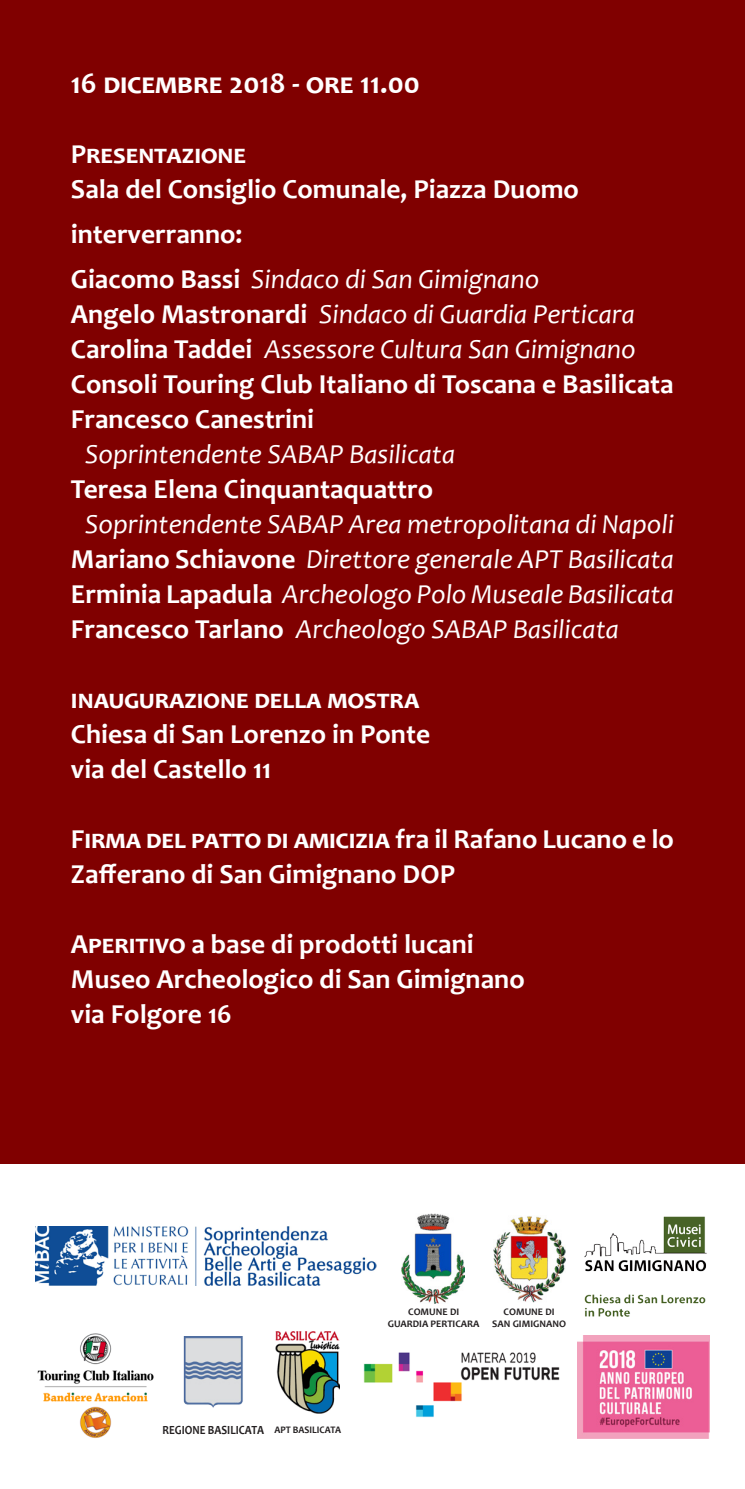
<style>
.page{position:relative;width:745px;height:1489px;background:#fff}
.page>*{position:absolute;margin:0;border:0;box-sizing:border-box;transform-origin:0 0}
.t1{font:700 30px "Candara";color:#fff}
.t2{font:700 27.5px/35px "Candara";color:#fff}
.t3{font:italic 27.5px "Candara";color:#fff}
.t4{font:700 27.5px "Candara";letter-spacing:.085em;color:#fff}
.t5{font:700 12.5px "Candara";color:#231f20;scale:.88 1}
.t6{font:700 10px "Candara";color:#231f20}
.t7{font:700 10px "Candara";color:#231f20;scale:.95 1}
.s1{font-weight:700;font-style:normal}
</style>
<div class="page">
<div style="left:0;top:0;width:744px;height:1163px;background:#800000"></div>
<img style="left:35px;top:1226px;width:341px;height:59px">
<img style="left:401px;top:1213px;width:63px;height:90px">
<img style="left:493px;top:1216px;width:71px;height:85px">
<img style="left:275px;top:1331px;width:64px;height:82px">
<img style="left:584px;top:1216px;width:123px;height:101px">
<img style="left:183px;top:1336px;width:60px;height:72px">
<img style="left:363px;top:1352px;width:196px;height:65px">
<img style="left:577px;top:1335px;width:132px;height:103px">
<img style="left:37px;top:1333px;width:117px;height:104px">
<p class="t1" style="left:71px;top:64px;width:350px">16 dicembre 2018 - ore 11.00</p>
<p class="t2" style="left:71px;top:136px;width:176px">Presentazione</p>
<p class="t2" style="left:71px;top:171px;width:509px">Sala del Consiglio Comunale, Piazza Duomo</p>
<p class="t2" style="left:71px;top:216px;width:173px">interverranno:</p>
<p class="t3" style="left:71px;top:261px;width:469px"><span class="s1">Giacomo Bassi</span> Sindaco di San Gimignano</p>
<p class="t3" style="left:71px;top:296px;width:565px"><span class="s1">Angelo Mastronardi</span> Sindaco di Guardia Perticara</p>
<p class="t3" style="left:71px;top:331px;width:566px"><span class="s1">Carolina Taddei</span> Assessore Cultura San Gimignano</p>
<p class="t2" style="left:71px;top:366px;width:604px">Consoli Touring Club Italiano di Toscana e Basilicata</p>
<p class="t2" style="left:71px;top:401px;width:244px">Francesco Canestrini</p>
<p class="t3" style="left:85px;top:436px;width:371px">Soprintendente SABAP Basilicata</p>
<p class="t2" style="left:71px;top:471px;width:363px">Teresa Elena Cinquantaquattro</p>
<p class="t3" style="left:85px;top:506px;width:590px">Soprintendente SABAP Area metropolitana di Napoli</p>
<p class="t3" style="left:71px;top:541px;width:604px"><span class="s1">Mariano Schiavone</span> Direttore generale APT Basilicata</p>
<p class="t3" style="left:71px;top:576px;width:604px"><span class="s1">Erminia Lapadula</span> Archeologo Polo Museale Basilicata</p>
<p class="t3" style="left:71px;top:611px;width:549px"><span class="s1">Francesco Tarlano</span> Archeologo SABAP Basilicata</p>
<p class="t4" style="left:71px;top:681px;width:348px">inaugurazione della mostra</p>
<p class="t2" style="left:71px;top:716px;width:360px">Chiesa di San Lorenzo in Ponte</p>
<p class="t2" style="left:71px;top:751px;width:202px">via del Castello 11</p>
<p class="t2" style="left:71px;top:821px;width:604px">Firma del patto di amicizia fra il Rafano Lucano e lo<br>Zafferano di San Gimignano DOP</p>
<p class="t2" style="left:71px;top:926px;width:404px">Aperitivo a base di prodotti lucani</p>
<p class="t2" style="left:71px;top:961px;width:455px">Museo Archeologico di San Gimignano</p>
<p class="t2" style="left:71px;top:996px;width:162px">via Folgore 16</p>
<p class="t5" style="left:162px;top:1421px;width:117px">REGIONE BASILICATA</p>
<p class="t7" style="left:274px;top:1423px;width:72px">APT BASILICATA</p>
<p class="t6" style="left:408px;top:1305px;width:53px">COMUNE DI</p>
<p class="t6" style="left:387px;top:1316px;width:93px">GUARDIA PERTICARA</p>
<p class="t6" style="left:503px;top:1305px;width:53px">COMUNE DI</p>
<p class="t6" style="left:492px;top:1316px;width:75px">SAN GIMIGNANO</p>
</div>
